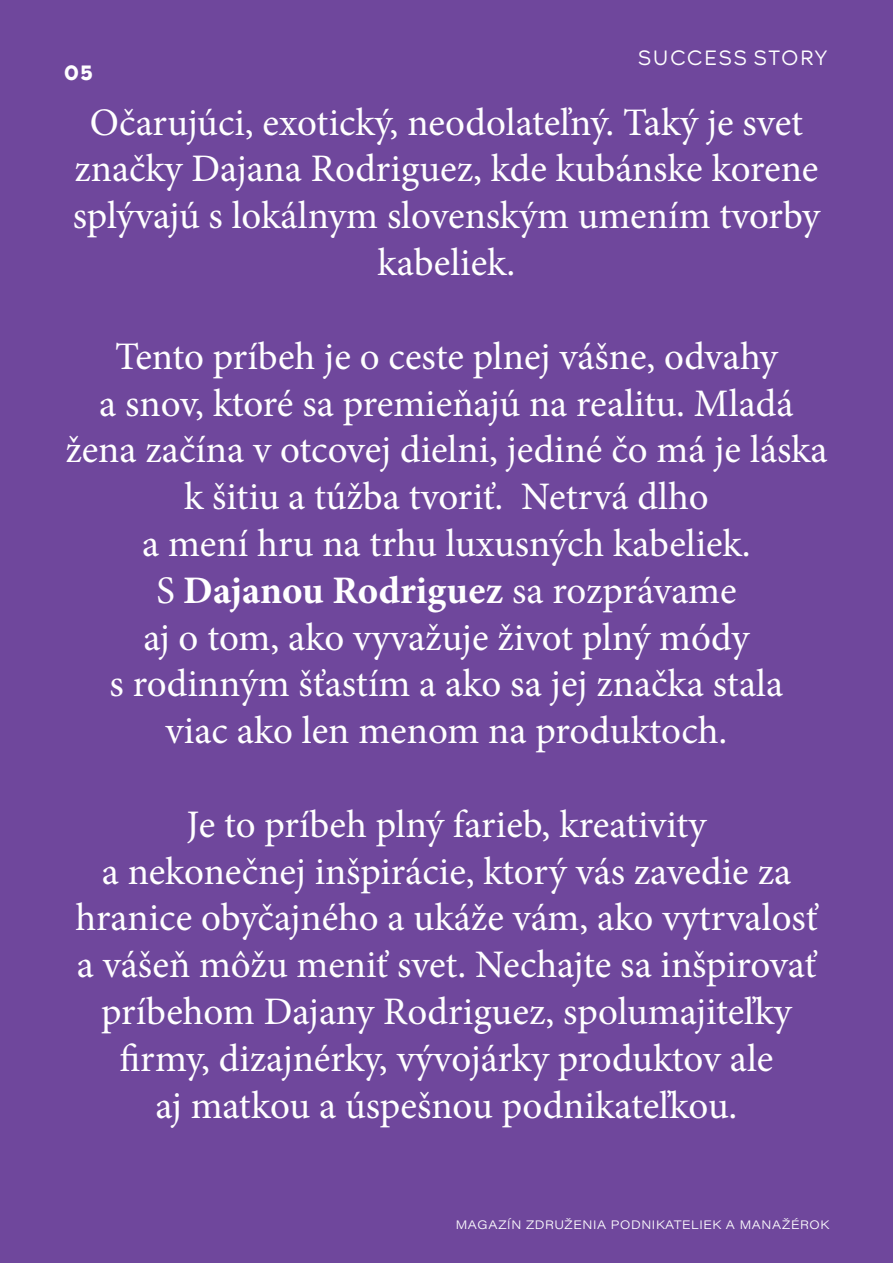
<style>
.page{position:relative;width:893px;height:1263px;background:#6f479c}
.page>*{position:absolute;margin:0;border:0;box-sizing:border-box;transform-origin:0 0}
.t1{font:39px/46.8px "Minion Pro";color:#fff;text-align:center}
.t2{font:200 21px "Rockford Sans";letter-spacing:.05em;color:#fff}
.t3{font:700 21px "Rockford Sans";color:#fff}
.t4{font:12px "Acumin Variable Concept";letter-spacing:.05em;color:#fff}
.s1{font-weight:700}
</style>
<div class="page">
<p class="t3" style="left:64px;top:57px;width:31px">05</p>
<p class="t2" style="left:638px;top:42px;width:191px">SUCCESS STORY</p>
<p class="t1" style="left:73px;top:99px;width:749px">Očarujúci, exotický, neodolateľný. Taký je svet značky Dajana Rodriguez, kde kubánske korene splývajú s lokálnym slovenským umením tvorby kabeliek.</p>
<p class="t1" style="left:65px;top:333px;width:764px">Tento príbeh je o ceste plnej vášne, odvahy<br>a snov, ktoré sa premieňajú na realitu. Mladá žena začína v otcovej dielni, jediné čo má je láska k šitiu a túžba tvoriť. Netrvá dlho<br>a mení hru na trhu luxusných kabeliek.<br>S <span class="s1">Dajanou Rodriguez</span> sa rozprávame<br>aj o tom, ako vyvažuje život plný módy<br>s rodinným šťastím a ako sa jej značka stala<br>viac ako len menom na produktoch.</p>
<p class="t1" style="left:75px;top:801px;width:744px">Je to príbeh plný farieb, kreativity<br>a nekonečnej inšpirácie, ktorý vás zavedie za hranice obyčajného a ukáže vám, ako vytrvalosť a vášeň môžu meniť svet. Nechajte sa inšpirovať príbehom Dajany Rodriguez, spolumajiteľky firmy, dizajnérky, vývojárky produktov ale<br>aj matkou a úspešnou podnikateľkou.</p>
<p class="t4" style="left:456px;top:1217px;width:375px">MAGAZÍN ZDRUŽENIA PODNIKATELIEK A MANAŽÉROK</p>
</div>
